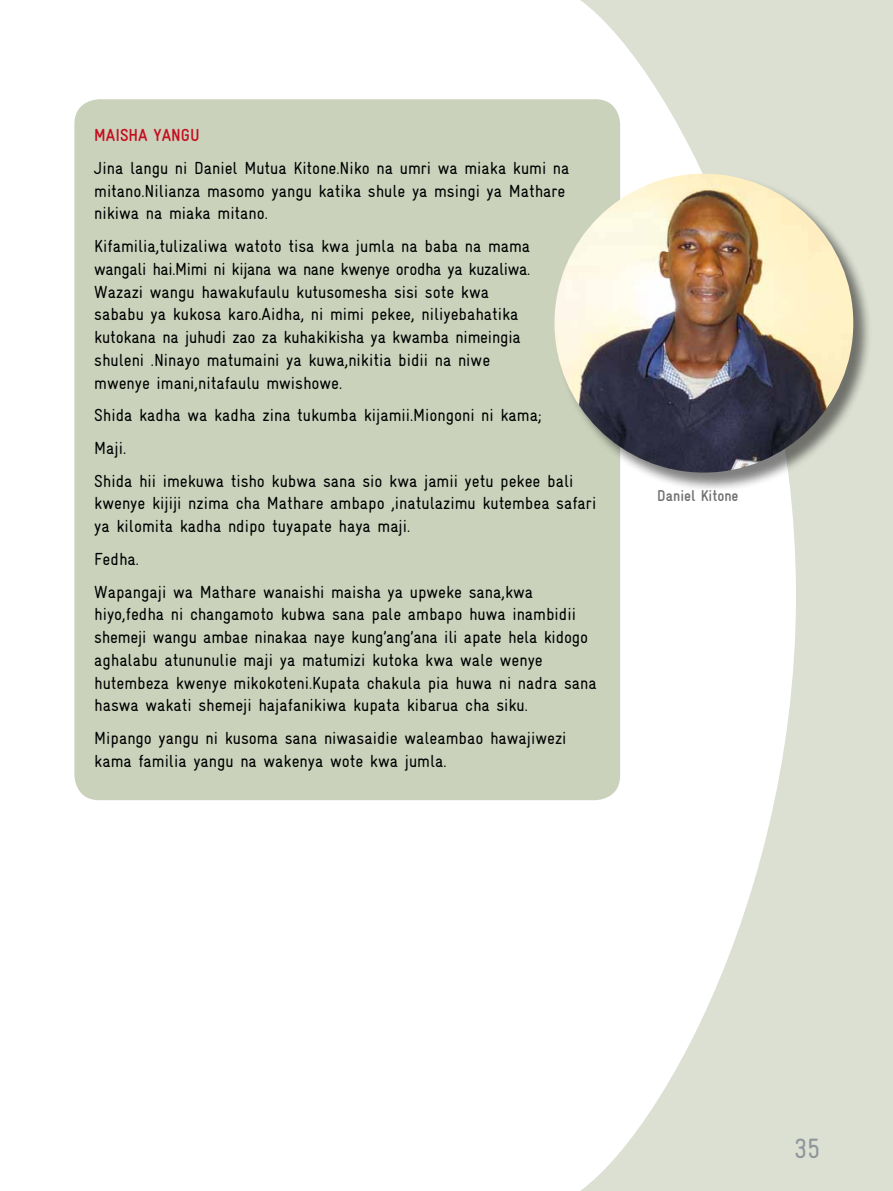
<style>
.page{position:relative;width:893px;height:1191px;background:#fff}
.page>*{position:absolute;margin:0;border:0;box-sizing:border-box;transform-origin:0 0}
.t1{font:28px "Gravur Underline";color:#8f979d}
.t2{font:17.5px/22.8px "Gravur Underline";color:#000}
.t3{font:700 17.5px "Gravur Underline";color:#c50e1f}
.t4{font:700 15.75px "Gravur Underline";color:#707172}
</style>
<div class="page">
<svg style="left:548px;top:0;width:345px;height:1191px;fill:#dce0d2"></svg>
<div style="left:74px;top:99px;width:546px;height:701px;background:#cad2bc;border-radius:25px"></div>
<div style="left:555px;top:174px;width:318px;height:318px;background:#000;opacity:.5"></div>
<img style="left:554px;top:174px;width:299px;height:298px;border-radius:149px">
<p class="t3" style="left:94px;top:125px;width:21px">Maisha</p>
<p class="t3" style="left:153px;top:125px;width:37px">yangu</p>
<p class="t2" style="left:94px;top:156px;width:477px">Jina langu ni Daniel Mutua Kitone.Niko na umri wa miaka kumi na mitano.Nilianza masomo yangu katika shule ya msingi ya Mathare nikiwa na miaka mitano.</p>
<p class="t2" style="left:94px;top:235px;width:438px">Kifamilia,tulizaliwa watoto tisa kwa jumla na baba na mama wangali hai.Mimi ni kijana wa nane kwenye orodha ya kuzaliwa.<br>Wazazi wangu hawakufaulu kutusomesha sisi sote kwa sababu ya kukosa karo.Aidha, ni mimi pekee, niliyebahatika kutokana na juhudi zao za kuhakikisha ya kwamba nimeingia shuleni .Ninayo matumaini ya kuwa,nikitia bidii na niwe mwenye imani,nitafaulu mwishowe.</p>
<p class="t2" style="left:94px;top:399px;width:481px;line-height:32.7px">Shida kadha wa kadha zina tukumba kijamii.Miongoni ni kama;<br>Maji.<br>Shida hii imekuwa tisho kubwa sana sio kwa jamii yetu pekee bali</p>
<p class="t2" style="left:94px;top:492px;width:504px">kwenye kijiji nzima cha Mathare ambapo ,inatulazimu kutembea safari ya kilomita kadha ndipo tuyapate haya maji.</p>
<p class="t2" style="left:94px;top:542px;width:440px;line-height:32.7px">Fedha.<br>Wapangaji wa Mathare wanaishi maisha ya upweke sana,kwa</p>
<p class="t2" style="left:94px;top:603px;width:504px">hiyo,fedha ni changamoto kubwa sana pale ambapo huwa inambidii shemeji wangu ambae ninakaa naye kung’ang’ana ili apate hela kidogo aghalabu atununulie maji ya matumizi kutoka kwa wale wenye hutembeza kwenye mikokoteni.Kupata chakula pia huwa ni nadra sana haswa wakati shemeji hajafanikiwa kupata kibarua cha siku.</p>
<p class="t2" style="left:94px;top:726px;width:474px">Mipango yangu ni kusoma sana niwasaidie waleambao hawajiwezi kama familia yangu na wakenya wote kwa jumla.</p>
<p class="t4" style="left:657px;top:487px;width:83px">Daniel Kitone</p>
<h1 class="t1" style="left:794px;top:1133px;width:28px">35</h1>
</div>
